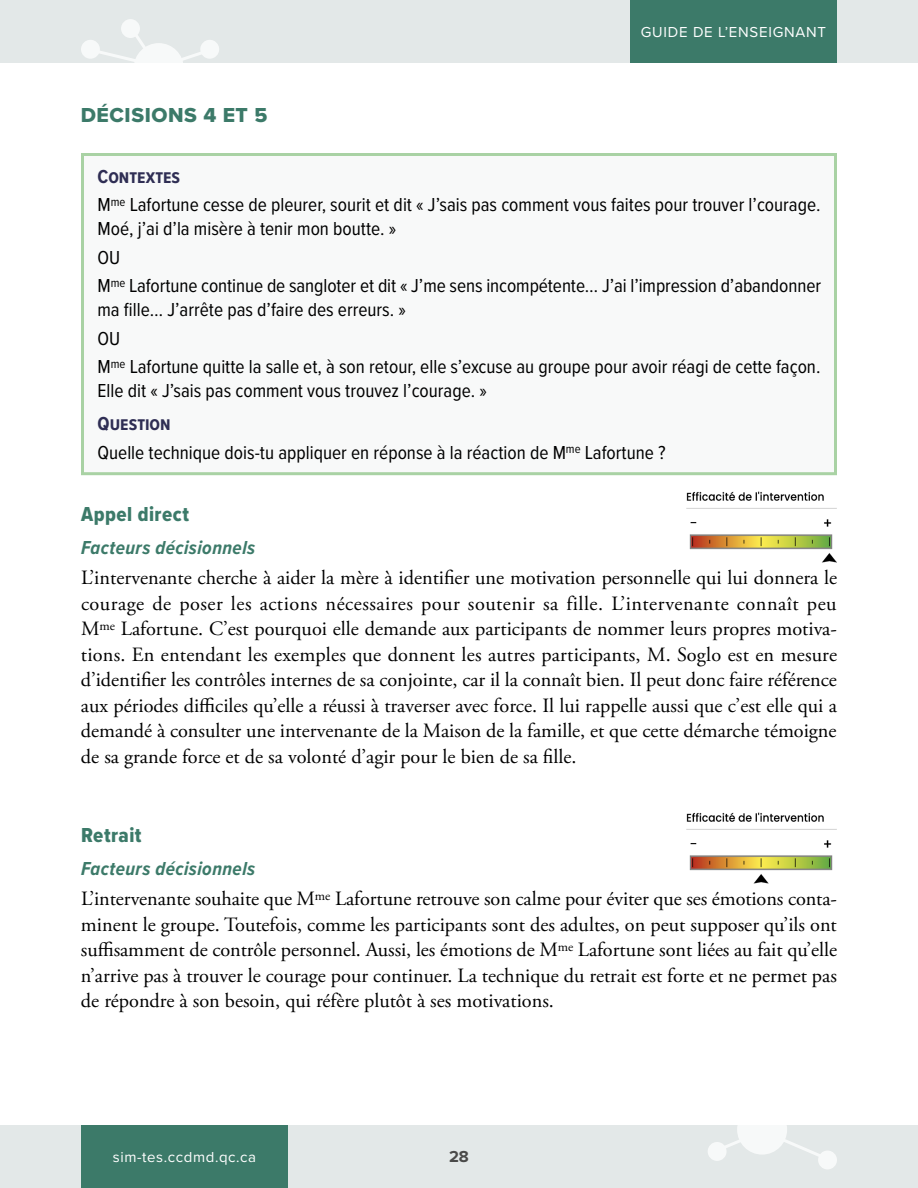
<style>
.page{position:relative;width:918px;height:1188px;background:#fff}
.page>*{position:absolute;margin:0;border:0;box-sizing:border-box;transform-origin:0 0}
.t1{font:21px "Proxima Nova Cond Extrabld";letter-spacing:.025em;color:#3c7a69}
.t2{font:21px "Proxima Nova Extrabld";letter-spacing:.025em;color:#3c7a69}
.P_-_0{font:20.25px/25.5px "Adobe Garamond Pro";color:#000;text-align:justify}
.t3{font:19.5px/24px "Proxima Nova Cond";color:#000}
.t4{font:italic 700 19.5px "Proxima Nova Cond";letter-spacing:.02em;color:#3c7a69}
.t5{font:700 19.5px "Proxima Nova Cond";color:#2f2e54}
.t6{font:700 16.5px "Proxima Nova";color:#4a4a49}
.t7{font:15px "Proxima Nova";letter-spacing:.05em;color:#fff}
.s1{color:#f8f9f9}
</style>
<div class="page">
<div style="left:0;top:0;width:918px;height:63px;background:#e3e8e8"></div>
<div style="left:0;top:1125px;width:918px;height:63px;background:#e3e8e8"></div>
<div style="left:81px;top:1125px;width:207px;height:63px;background:#3c7a69"></div>
<div style="left:630px;top:0;width:207px;height:63px;background:#3c7a69"></div>
<div style="left:737px;top:1105px;width:50px;height:50px;background:#f7f9f9;border-radius:50%"></div>
<div style="left:818px;top:1151px;width:19px;height:18px;background:#f7f9f9;border-radius:50%"></div>
<div style="left:708px;top:1142px;width:19px;height:19px;background:#f7f9f9;border-radius:50%"></div>
<svg style="left:770px;top:1138px;width:50px;height:19px"></svg>
<svg style="left:720px;top:1134px;width:32px;height:19px"></svg>
<div style="left:134px;top:43px;width:50px;height:50px;background:#fff;border-radius:50%"></div>
<div style="left:200px;top:40px;width:19px;height:19px;background:#f7f9f9;border-radius:50%"></div>
<div style="left:121px;top:19px;width:19px;height:19px;background:#f7f9f9;border-radius:50%"></div>
<div style="left:81px;top:40px;width:19px;height:19px;background:#f7f9f9;border-radius:50%"></div>
<svg style="left:172px;top:47px;width:43px;height:15px"></svg>
<svg style="left:92px;top:25px;width:59px;height:38px"></svg>
<div style="left:82px;top:154px;width:754px;height:320px;background:#f8f9f9"></div>
<div style="left:81px;top:153px;width:756px;height:322px;border:3px solid #a9d2a4"></div>
<img style="left:686px;top:491px;width:151px;height:72px">
<img style="left:686px;top:812px;width:151px;height:72px">
<h4 class="t2" style="left:81px;top:99px;width:188px">DÉCISIONS 4 ET 5</h4>
<p class="t7" style="left:641px;top:20px;width:187px">GUIDE DE L’ENSEIGNANT</p>
<p class="t5" style="left:98px;top:162px;width:89px">Contextes<span class="s1">:</span></p>
<p class="t3" style="left:97px;top:192px;width:725px">M<sup>me</sup> Lafortune cesse de pleurer, sourit et dit « J’sais pas comment vous faites pour trouver l’courage.<br>Moé, j’ai d’la misère à tenir mon boutte. »</p>
<p class="t3" style="left:97px;top:244px;width:24px">OU</p>
<p class="t3" style="left:97px;top:273px;width:725px">M<sup>me</sup> Lafortune continue de sangloter et dit « J’me sens incompétente… J’ai l’impression d’abandonner ma fille… J’arrête pas d’faire des erreurs. »</p>
<p class="t3" style="left:97px;top:325px;width:24px">OU</p>
<p class="t3" style="left:97px;top:354px;width:725px">M<sup>me</sup> Lafortune quitte la salle et, à son retour, elle s’excuse au groupe pour avoir réagi de cette façon.<br>Elle dit « J’sais pas comment vous trouvez l’courage. »</p>
<p class="t5" style="left:97px;top:409px;width:79px">Question<span class="s1">:</span></p>
<p class="t3" style="left:98px;top:439px;width:570px">Quelle technique dois-tu appliquer en réponse à la réaction de M<sup>me</sup> Lafortune ?</p>
<h5 class="t1" style="left:81px;top:499px;width:110px">Appel direct</h5>
<h6 class="t4" style="left:81px;top:533px;width:176px">Facteurs décisionnels</h6>
<p class="P_-_0" style="left:81px;top:566px;width:758px">L’intervenante cherche à aider la mère à identifier une motivation personnelle qui lui donnera le courage de poser les actions nécessaires pour soutenir sa fille. L’intervenante connaît peu M<sup>me</sup> Lafortune. C’est pourquoi elle demande aux participants de nommer leurs propres motiva&shy;tions. En entendant les exemples que donnent les autres participants, M. Soglo est en mesure d’identifier les contrôles internes de sa conjointe, car il la connaît bien. Il peut donc faire référence aux périodes difficiles qu’elle a réussi à traverser avec force. Il lui rappelle aussi que c’est elle qui a demandé à consulter une intervenante de la Maison de la famille, et que cette démarche témoigne de sa grande force et de sa volonté d’agir pour le bien de sa fille.</p>
<h5 class="t1" style="left:81px;top:820px;width:62px">Retrait</h5>
<h6 class="t4" style="left:81px;top:854px;width:176px">Facteurs décisionnels</h6>
<p class="P_-_0" style="left:81px;top:887px;width:758px">L’intervenante souhaite que M<sup>me</sup> Lafortune retrouve son calme pour éviter que ses émotions conta&shy;minent le groupe. Toutefois, comme les participants sont des adultes, on peut supposer qu’ils ont suffisamment de contrôle personnel. Aussi, les émotions de M<sup>me</sup> Lafortune sont liées au fait qu’elle n’arrive pas à trouver le courage pour continuer. La technique du retrait est forte et ne permet pas de répondre à son besoin, qui réfère plutôt à ses motivations.</p>
<p class="t7" style="left:113px;top:1145px;width:145px">sim-tes.ccdmd.qc.ca</p>
<p class="t6" style="left:449px;top:1144px;width:21px">28</p>
</div>
